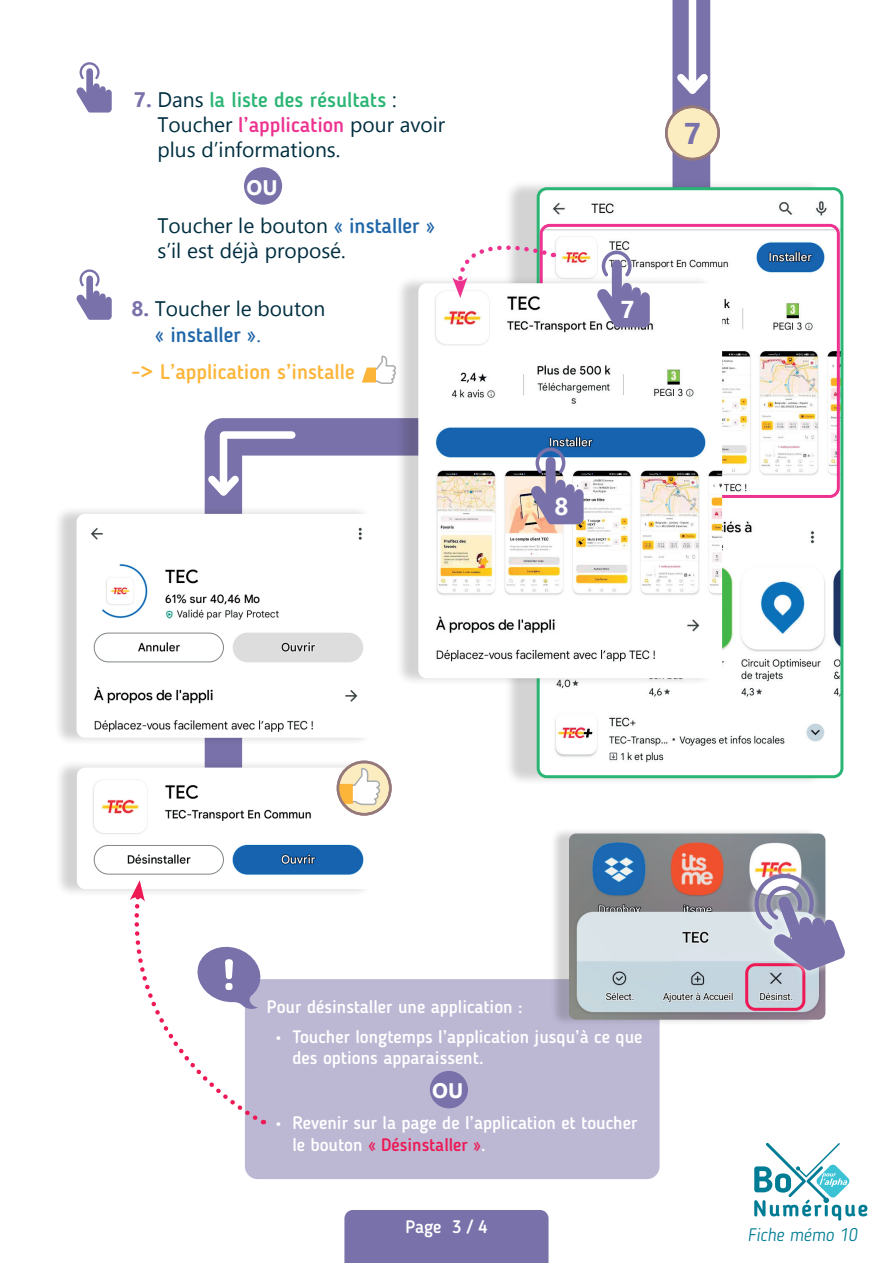
<style>
.page{position:relative;width:893px;height:1263px;background:#fff}
.page>*{position:absolute;margin:0;border:0;box-sizing:border-box;transform-origin:0 0}
.t1{font:700 30px "Gadugi";color:#7972aa}
.t2{font:700 24.3px "Gadugi";color:#fff}
.t3{font:21px/25.2px "Gadugi";color:#002f41}
.t4{font:500 21px/38px "Blogger Sans";color:#fcb539}
.t5{font:500 21px "Blogger Sans";color:#2ab574}
.t6{font:700 21px "Gadugi";color:#fff}
.t7{font:500 18px/21.6px "Blogger Sans";color:#fff}
.t8{font:italic 300 18px "Blogger Sans";color:#007d94}
.s1{font-family:"Gadugi";font-weight:700;color:#7972aa}
.s2{font-family:"Gadugi";font-weight:400;color:#002f41}
.s3{font-family:"Blogger Sans";font-weight:500;color:#ed328f}
.s4{font-family:"Blogger Sans";font-weight:500;color:#2166a8}
.s5{font-weight:700;color:#7972aa}
.s6{color:#2166a8}
.s7{font-family:"Gadugi";font-weight:400;color:#2166a8}
.s8{font-family:"Gadugi";font-weight:400;font-size:15px}
.s9{color:#ed1854}
</style>
<div class="page">
<div style="left:245px;top:979px;width:415px;height:200px;background:#bcb8d4;border-radius:13px"></div>
<div style="left:430px;top:1071px;width:38px;height:37px;background:#7972aa;border-radius:50%"></div>
<div style="left:205px;top:418px;width:316px;height:38px;background:#7972aa;border-radius:18px"></div>
<svg style="left:670px;top:0;width:45px;height:179px"></svg>
<svg style="left:76px;top:62px;width:36px;height:51px"></svg>
<svg style="left:76px;top:269px;width:36px;height:51px"></svg>
<div style="left:504px;top:179px;width:323px;height:607px;background:#231f20;opacity:.2"></div>
<img style="left:538px;top:189px;width:304px;height:588px">
<div style="left:537px;top:187px;width:306px;height:591px;border:3px solid #2ab574;border-radius:9px"></div>
<div style="left:666px;top:107px;width:53px;height:52px;background:#fcedc0;border-radius:50%"></div>
<div style="left:665px;top:105px;width:55px;height:55px;border:3px solid #96797b;border-radius:50%"></div>
<div style="left:244px;top:167px;width:38px;height:38px;background:#7972aa;border-radius:50%"></div>
<div style="left:540px;top:224px;width:300px;height:274px;border:3px solid #ed328f;border-radius:9px"></div>
<div style="left:395px;top:275px;width:320px;height:411px;background:#231f20;opacity:.2"></div>
<img style="left:418px;top:283px;width:304px;height:395px">
<svg style="left:596px;top:251px;width:54px;height:76px"></svg>
<div style="left:613px;top:293px;width:32px;height:32px;background:#7972aa;border-radius:50%"></div>
<svg style="left:452px;top:237px;width:102px;height:61px"></svg>
<div style="left:205px;top:420px;width:37px;height:391px;background:#7972aa;border-radius:18px"></div>
<div style="left:220px;top:435px;width:7px;height:57px;background:#fff"></div>
<svg style="left:204px;top:469px;width:39px;height:34px"></svg>
<div style="left:224px;top:431px;width:68px;height:8px;background:#fff"></div>
<div style="left:53px;top:506px;width:321px;height:240px;background:#231f20;opacity:.2"></div>
<img style="left:77px;top:514px;width:297px;height:224px">
<svg style="left:530px;top:447px;width:54px;height:77px"></svg>
<div style="left:546px;top:490px;width:33px;height:32px;background:#7972aa;border-radius:50%"></div>
<div style="left:54px;top:759px;width:320px;height:138px;background:#231f20;opacity:.2"></div>
<img style="left:77px;top:767px;width:304px;height:122px">
<svg style="left:362px;top:355px;width:35px;height:30px"></svg>
<svg style="left:338px;top:762px;width:52px;height:52px"></svg>
<svg style="left:338px;top:767px;width:43px;height:39px"></svg>
<div style="left:337px;top:761px;width:55px;height:55px;border:3px solid #96797b;border-radius:50%"></div>
<div style="left:550px;top:827px;width:270px;height:199px;background:#231f20;opacity:.2"></div>
<img style="left:569px;top:833px;width:256px;height:187px">
<svg style="left:125px;top:880px;width:139px;height:244px"></svg>
<div style="left:745px;top:963px;width:60px;height:48px;border:3px solid #ed1854;border-radius:9px"></div>
<div style="left:746px;top:866px;width:106px;height:112px;background:#fff;opacity:.5"></div>
<svg style="left:750px;top:870px;width:96px;height:101px"></svg>
<div style="left:344px;top:1210px;width:205px;height:53px;background:#7972aa"></div>
<svg style="left:754px;top:1143px;width:113px;height:77px"></svg>
<p class="t5" style="left:134px;top:87px;width:264px"><span class="s1">7.</span> <span class="s2">Dans</span> la liste des résultats <span class="s2">:</span></p>
<p class="t3" style="left:157px;top:112px;width:289px">Toucher <span class="s3">l’application</span> pour avoir plus d’informations.</p>
<p class="t6" style="left:246px;top:174px;width:33px">OU</p>
<p class="t3" style="left:157px;top:213px;width:279px">Toucher le bouton <span class="s4">« installer » </span>s’il est déjà proposé.</p>
<p class="t3" style="left:131px;top:296px;width:196px"><span class="s5">8.</span> Toucher le bouton</p>
<p class="t4" style="left:131px;top:315px;width:225px;text-indent:24px"><span class="s6">« installer »</span><span class="s7">.<br></span>-&gt; L’application s’installe</p>
<h1 class="t1" style="left:684px;top:115px;width:19px">7</h1>
<h2 class="t2" style="left:620px;top:295px;width:16px">7</h2>
<h2 class="t2" style="left:554px;top:492px;width:16px">8</h2>
<p class="t7" style="left:267px;top:995px;width:257px">Pour désinstaller une application :</p>
<p class="t7" style="left:292px;top:1026px;width:352px;text-indent:-17px"><span class="s8">•</span> Toucher longtemps l’application jusqu’à ce que des options apparaissent.</p>
<p class="t6" style="left:432px;top:1078px;width:33px">OU</p>
<p class="t7" style="left:292px;top:1112px;width:347px;text-indent:-17px"><span class="s8">•</span> Revenir sur la page de l’application et toucher le bouton <span class="s9">« Désinstaller »</span>.</p>
<p class="t7" style="left:405px;top:1216px;width:84px">Page 3 / 4</p>
<p class="t8" style="left:748px;top:1224px;width:111px">Fiche mémo 10</p>
</div>
